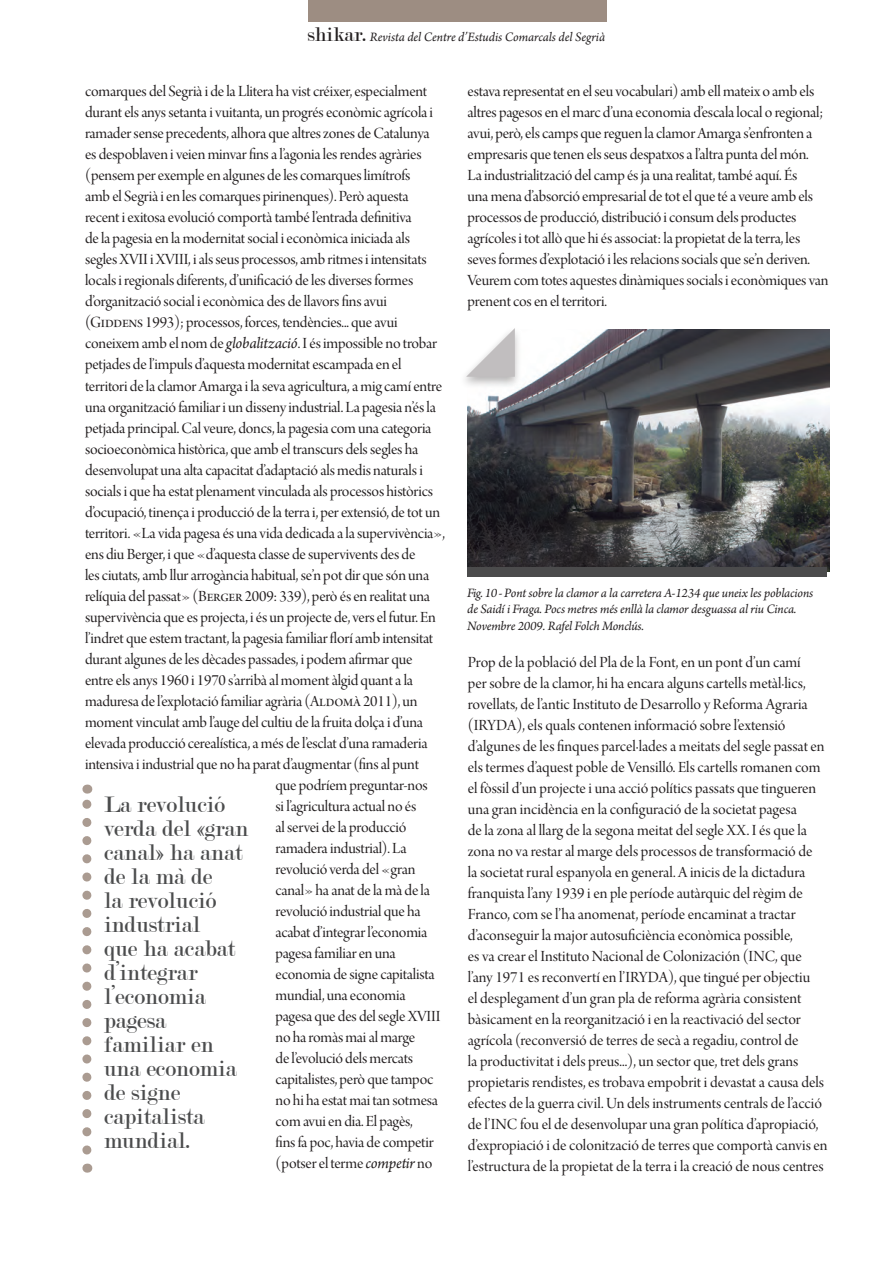
<style>
.page{position:relative;width:893px;height:1263px;background:#fff}
.page>*{position:absolute;margin:0;border:0;box-sizing:border-box;transform-origin:0 0}
.t1{font:24px/24px "Modern";color:#4b4c4d}
.t2{font:16.5px/21px "Arno Pro Display";letter-spacing:-.005em;color:#231f20}
.t3{font:16.5px "Arno Pro Display";letter-spacing:.04em;color:#231f20}
.t4{font:italic 13.5px/16.2px "Arno Pro";letter-spacing:-.01em;color:#231f20}
.s1{font-family:"Modern";font-style:normal;font-size:21px}
.s2{font-family:"Arno Pro";font-style:italic}
</style>
<div class="page">
<div style="left:308px;top:0;width:299px;height:21px;background:#9d8d82"></div>
<img style="left:468px;top:329px;width:361px;height:243px">
<div style="left:468px;top:567px;width:359px;height:10px;background:#4b4b4c"></div>
<div style="left:458px;top:325px;width:64px;height:64px;background:#231f20;opacity:.34"></div>
<svg style="left:466px;top:328px;width:49px;height:49px"></svg>
<svg style="left:82px;top:784px;width:9px;height:366px"></svg>
<p class="t4" style="left:308px;top:30px;width:299px"><span class="s1">shikar.</span> Revista del Centre d’Estudis Comarcals del Segrià</p>
<p class="t2" style="left:85px;top:82px;width:344px">comarques del Segrià i de la Llitera ha vist créixer, especialment</p>
<p class="t2" style="left:85px;top:103px;width:350px">durant els anys setanta i vuitanta, un progrés econòmic agrícola i</p>
<p class="t2" style="left:85px;top:124px;width:346px">ramader sense precedents, alhora que altres zones de Catalunya</p>
<p class="t2" style="left:85px;top:145px;width:338px">es despoblaven i veien minvar fins a l’agonia les rendes agràries</p>
<p class="t2" style="left:85px;top:166px;width:327px">(pensem per exemple en algunes de les comarques limítrofs</p>
<p class="t2" style="left:85px;top:187px;width:325px">amb el Segrià i en les comarques pirinenques). Però aquesta</p>
<p class="t2" style="left:85px;top:208px;width:328px">recent i exitosa evolució comportà també l’entrada definitiva</p>
<p class="t2" style="left:85px;top:229px;width:327px">de la pagesia en la modernitat social i econòmica iniciada als</p>
<p class="t2" style="left:85px;top:250px;width:343px">segles XVII i XVIII, i als seus processos, amb ritmes i intensitats</p>
<p class="t2" style="left:85px;top:271px;width:330px">locals i regionals diferents, d’unificació de les diverses formes</p>
<p class="t2" style="left:85px;top:292px;width:303px">d’organització social i econòmica des de llavors fins avui</p>
<p class="t2" style="left:85px;top:313px;width:314px">(Giddens 1993); processos, forces, tendències... que avui</p>
<p class="t2" style="left:85px;top:334px;width:353px">coneixem amb el nom de <span class="s2">globalització</span>. I és impossible no trobar</p>
<p class="t3" style="left:85px;top:356px;width:318px">petjades de l’impuls d’aquesta modernitat escampada en el</p>
<p class="t2" style="left:85px;top:376px;width:358px">territori de la clamor Amarga i la seva agricultura, a mig camí entre</p>
<p class="t2" style="left:85px;top:397px;width:352px">una organització familiar i un disseny industrial. La pagesia n’és la</p>
<p class="t2" style="left:85px;top:418px;width:348px">petjada principal. Cal veure, doncs, la pagesia com una categoria</p>
<p class="t2" style="left:85px;top:439px;width:335px">socioeconòmica històrica, que amb el transcurs dels segles ha</p>
<p class="t2" style="left:85px;top:460px;width:339px">desenvolupat una alta capacitat d’adaptació als medis naturals i</p>
<p class="t2" style="left:85px;top:481px;width:350px">socials i que ha estat plenament vinculada als processos històrics</p>
<p class="t2" style="left:85px;top:502px;width:356px">d’ocupació, tinença i producció de la terra i, per extensió, de tot un</p>
<p class="t2" style="left:85px;top:523px;width:361px">territori. «La vida pagesa és una vida dedicada a la supervivència»,</p>
<p class="t2" style="left:85px;top:544px;width:332px">ens diu Berger, i que «d’aquesta classe de supervivents des de</p>
<p class="t2" style="left:85px;top:565px;width:346px">les ciutats, amb llur arrogància habitual, se’n pot dir que són una</p>
<p class="t2" style="left:85px;top:586px;width:346px">relíquia del passat» (Berger 2009: 339), però és en realitat una</p>
<p class="t2" style="left:85px;top:607px;width:352px">supervivència que es projecta, i és un projecte de, vers el futur. En</p>
<p class="t2" style="left:85px;top:628px;width:350px">l’indret que estem tractant, la pagesia familiar florí amb intensitat</p>
<p class="t2" style="left:85px;top:649px;width:329px">durant algunes de les dècades passades, i podem afirmar que</p>
<p class="t2" style="left:85px;top:670px;width:330px">entre els anys 1960 i 1970 s’arribà al moment àlgid quant a la</p>
<p class="t2" style="left:85px;top:691px;width:334px">maduresa de l’explotació familiar agrària (Aldomà 2011), un</p>
<p class="t2" style="left:85px;top:712px;width:340px">moment vinculat amb l’auge del cultiu de la fruita dolça i d’una</p>
<p class="t2" style="left:85px;top:733px;width:344px">elevada producció cerealística, a més de l’esclat d’una ramaderia</p>
<p class="t2" style="left:85px;top:754px;width:335px">intensiva i industrial que no ha parat d’augmentar (fins al punt</p>
<p class="t2" style="left:276px;top:775px;width:154px">que podríem preguntar-nos</p>
<p class="t2" style="left:276px;top:796px;width:142px">si l’agricultura actual no és</p>
<p class="t2" style="left:276px;top:817px;width:132px">al servei de la producció</p>
<p class="t2" style="left:276px;top:838px;width:133px">ramadera industrial). La</p>
<p class="t2" style="left:276px;top:859px;width:141px">revolució verda del «gran</p>
<p class="t2" style="left:276px;top:880px;width:156px">canal» ha anat de la mà de la</p>
<p class="t2" style="left:276px;top:901px;width:147px">revolució industrial que ha</p>
<p class="t2" style="left:276px;top:922px;width:153px">acabat d’integrar l’economia</p>
<p class="t2" style="left:276px;top:943px;width:122px">pagesa familiar en una</p>
<p class="t2" style="left:276px;top:964px;width:161px">economia de signe capitalista</p>
<p class="t2" style="left:276px;top:985px;width:132px">mundial, una economia</p>
<p class="t2" style="left:276px;top:1006px;width:166px">pagesa que des del segle XVIII</p>
<p class="t2" style="left:276px;top:1027px;width:141px">no ha romàs mai al marge</p>
<p class="t2" style="left:276px;top:1048px;width:139px">de l’evolució dels mercats</p>
<p class="t2" style="left:276px;top:1069px;width:159px">capitalistes, però que tampoc</p>
<p class="t2" style="left:276px;top:1090px;width:164px">no hi ha estat mai tan sotmesa</p>
<p class="t2" style="left:276px;top:1111px;width:139px">com avui en dia. El pagès,</p>
<p class="t2" style="left:276px;top:1132px;width:160px">fins fa poc, havia de competir</p>
<p class="t2" style="left:276px;top:1153px;width:158px">(potser el terme <span class="s2">competir</span> no</p>
<h1 class="t1" style="left:104px;top:793px;width:146px">La revolució verda del «gran canal» ha anat de la mà de<br>la revolució industrial<br>que ha acabat d’integrar l’economia pagesa familiar en una economia de signe capitalista mundial.</h1>
<p class="t2" style="left:468px;top:82px;width:362px">estava representat en el seu vocabulari) amb ell mateix o amb els altres pagesos en el marc d’una economia d’escala local o regional; avui, però, els camps que reguen la clamor Amarga s’enfronten a empresaris que tenen els seus despatxos a l’altra punta del món.<br>La industrialització del camp és ja una realitat, també aquí. És<br>una mena d’absorció empresarial de tot el que té a veure amb els processos de producció, distribució i consum dels productes agrícoles i tot allò que hi és associat: la propietat de la terra, les seves formes d’explotació i les relacions socials que se’n deriven.<br>Veurem com totes aquestes dinàmiques socials i econòmiques van prenent cos en el territori.</p>
<p class="t4" style="left:467px;top:586px;width:347px">Fig. 10 - Pont sobre la clamor a la carretera A-1234 que uneix les poblacions de Saidí i Fraga. Pocs metres més enllà la clamor desguassa al riu Cinca.<br>Novembre 2009. Rafel Folch Monclús.</p>
<p class="t2" style="left:468px;top:653px;width:361px">Prop de la població del Pla de la Font, en un pont d’un camí<br>per sobre de la clamor, hi ha encara alguns cartells metàl·lics, rovellats, de l’antic Instituto de Desarrollo y Reforma Agraria (IRYDA), els quals contenen informació sobre l’extensió d’algunes de les finques parcel·lades a meitats del segle passat en els termes d’aquest poble de Vensilló. Els cartells romanen com el fòssil d’un projecte i una acció polítics passats que tingueren una gran incidència en la configuració de la societat pagesa<br>de la zona al llarg de la segona meitat del segle XX. I és que la zona no va restar al marge dels processos de transformació de<br>la societat rural espanyola en general. A inicis de la dictadura franquista l’any 1939 i en ple període autàrquic del règim de Franco, com se l’ha anomenat, període encaminat a tractar d’aconseguir la major autosuficiència econòmica possible,<br>es va crear el Instituto Nacional de Colonización (INC, que l’any 1971 es reconvertí en l’IRYDA), que tingué per objectiu<br>el desplegament d’un gran pla de reforma agrària consistent bàsicament en la reorganització i en la reactivació del sector agrícola (reconversió de terres de secà a regadiu, control de<br>la productivitat i dels preus...), un sector que, tret dels grans propietaris rendistes, es trobava empobrit i devastat a causa dels efectes de la guerra civil. Un dels instruments centrals de l’acció de l’INC fou el de desenvolupar una gran política d’apropiació, d’expropiació i de colonització de terres que comportà canvis en l’estructura de la propietat de la terra i la creació de nous centres</p>
</div>
